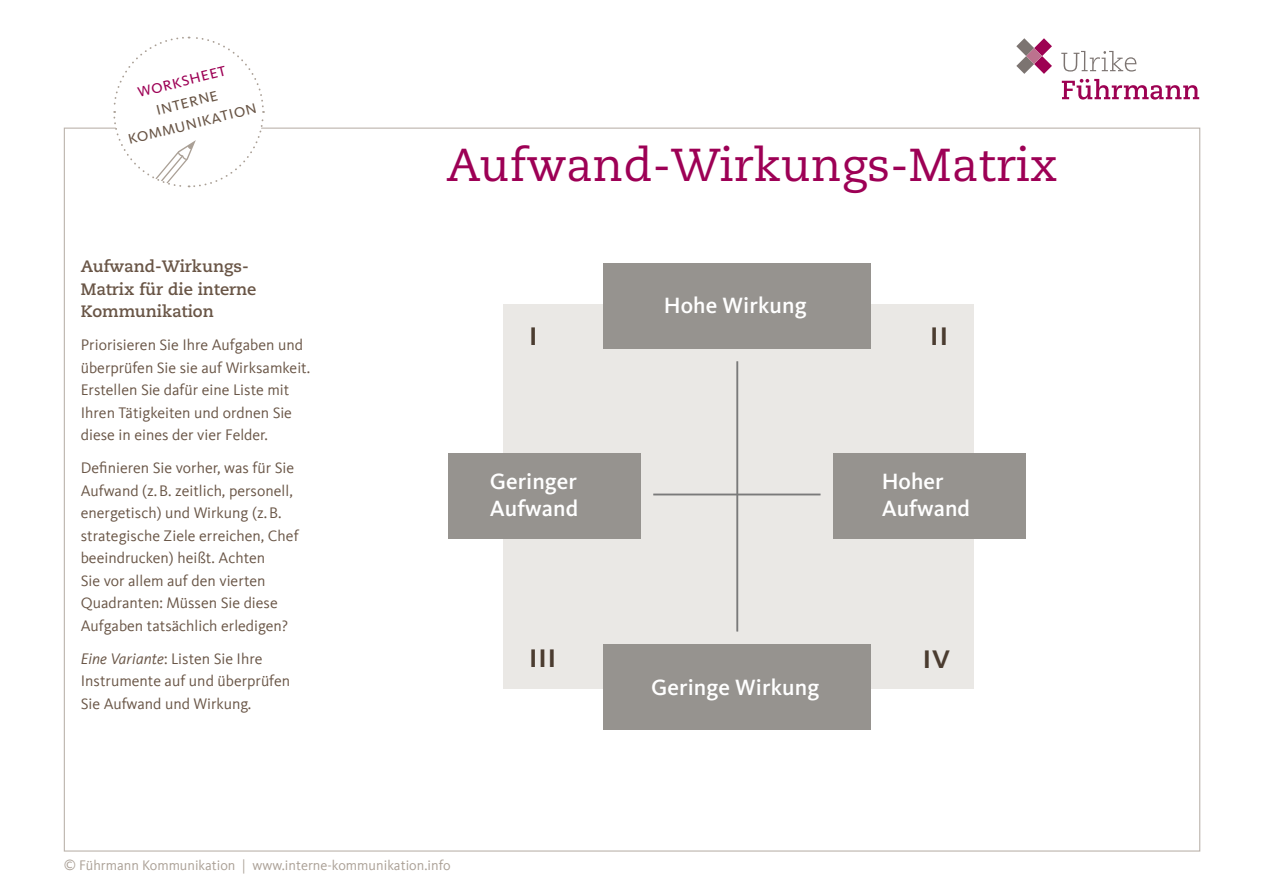
<style>
.page{position:relative;width:1263px;height:893px;background:#fff}
.page>*{position:absolute;margin:0;border:0;box-sizing:border-box;transform-origin:0 0}
.t1{font:46.05px "Caecilia CE";color:#9d0055}
.t2{font:500 33.9px "Kievit Sc Offc";letter-spacing:.015em;color:#4b3c30}
.t3{font:500 22.95px/27.6px "Kievit Offc";color:#fff}
.t4{font:18.75px/21.8px "Kievit Sc Offc";color:#695546;text-align:center}
.t5{font:18.75px "Kievit Sc Offc";color:#9d0055}
.t6{font:700 16.5px/22.5px "Caecilia CE";color:#695546}
.t7{font:15.75px/22.5px "Kievit Offc";color:#695546}
.t8{font:14.25px "Kievit Offc";color:#aaa096}
.s1{font-style:italic}
</style>
<div class="page">
<svg style="left:112px;top:36px;width:153px;height:152px"></svg>
<svg style="left:1016px;top:38px;width:36px;height:36px"></svg>
<svg style="left:1062px;top:79px;width:137px;height:21px"></svg>
<svg style="left:1061px;top:51px;width:75px;height:21px"></svg>
<div style="left:503px;top:304px;width:470px;height:384px;background:#eae8e5"></div>
<div style="left:603px;top:263px;width:267px;height:86px;background:#96938f"></div>
<div style="left:603px;top:644px;width:267px;height:85px;background:#96938f"></div>
<div style="left:449px;top:454px;width:192px;height:85px;background:#96938f"></div>
<div style="left:833px;top:454px;width:192px;height:85px;background:#96938f"></div>
<hr style="left:736px;top:361px;width:2px;height:270px;background:#7a7a7a">
<hr style="left:653px;top:494px;width:167px;height:1px;background:#7a7a7a">
<p class="t5" style="left:135px;top:81px;width:92px;rotate:-14deg">worksheet</p>
<p class="t4" style="left:120px;top:107px;width:134px;rotate:-14deg">interne kommunikation</p>
<p class="t6" style="left:81px;top:255px;width:177px">Aufwand-Wirkungs-<br>Matrix für die interne<br>Kommunikation</p>
<p class="t7" style="left:81px;top:334px;width:231px">Priorisieren Sie Ihre Aufgaben und überprüfen Sie sie auf Wirksamkeit.<br>Erstellen Sie dafür eine Liste mit Ihren Tätigkeiten und ordnen Sie diese in eines der vier Felder.</p>
<p class="t7" style="left:81px;top:457px;width:219px">Definieren Sie vorher, was für Sie<br>Aufwand (z.B. zeitlich, personell, energetisch) und Wirkung (z.B. strategische Ziele erreichen, Chef beeindrucken) heißt. Achten<br>Sie vor allem auf den vierten<br>Quadranten: Müssen Sie diese<br>Aufgaben tatsächlich erledigen?</p>
<p class="t7" style="left:81px;top:648px;width:211px"><span class="s1">Eine Variante</span>: Listen Sie Ihre<br>Instrumente auf und überprüfen<br>Sie Aufwand und Wirkung.</p>
<h1 class="t1" style="left:446px;top:134px;width:612px">Aufwand-Wirkungs-Matrix</h1>
<h2 class="t2" style="left:529px;top:315px;width:10px">i</h2>
<h3 class="t3" style="left:664px;top:291px;width:144px">Hohe Wirkung</h3>
<h2 class="t2" style="left:930px;top:315px;width:20px">ii</h2>
<h3 class="t3" style="left:490px;top:467px;width:90px">Geringer<br>Aufwand</h3>
<h3 class="t3" style="left:882px;top:467px;width:90px">Hoher<br>Aufwand</h3>
<h2 class="t2" style="left:529px;top:636px;width:29px">iii</h2>
<h3 class="t3" style="left:651px;top:674px;width:170px">Geringe Wirkung</h3>
<h2 class="t2" style="left:922px;top:637px;width:29px">iv</h2>
<p class="t8" style="left:64px;top:857px;width:388px">© Führmann Kommunikation | www.interne-kommunikation.info</p>
</div>
